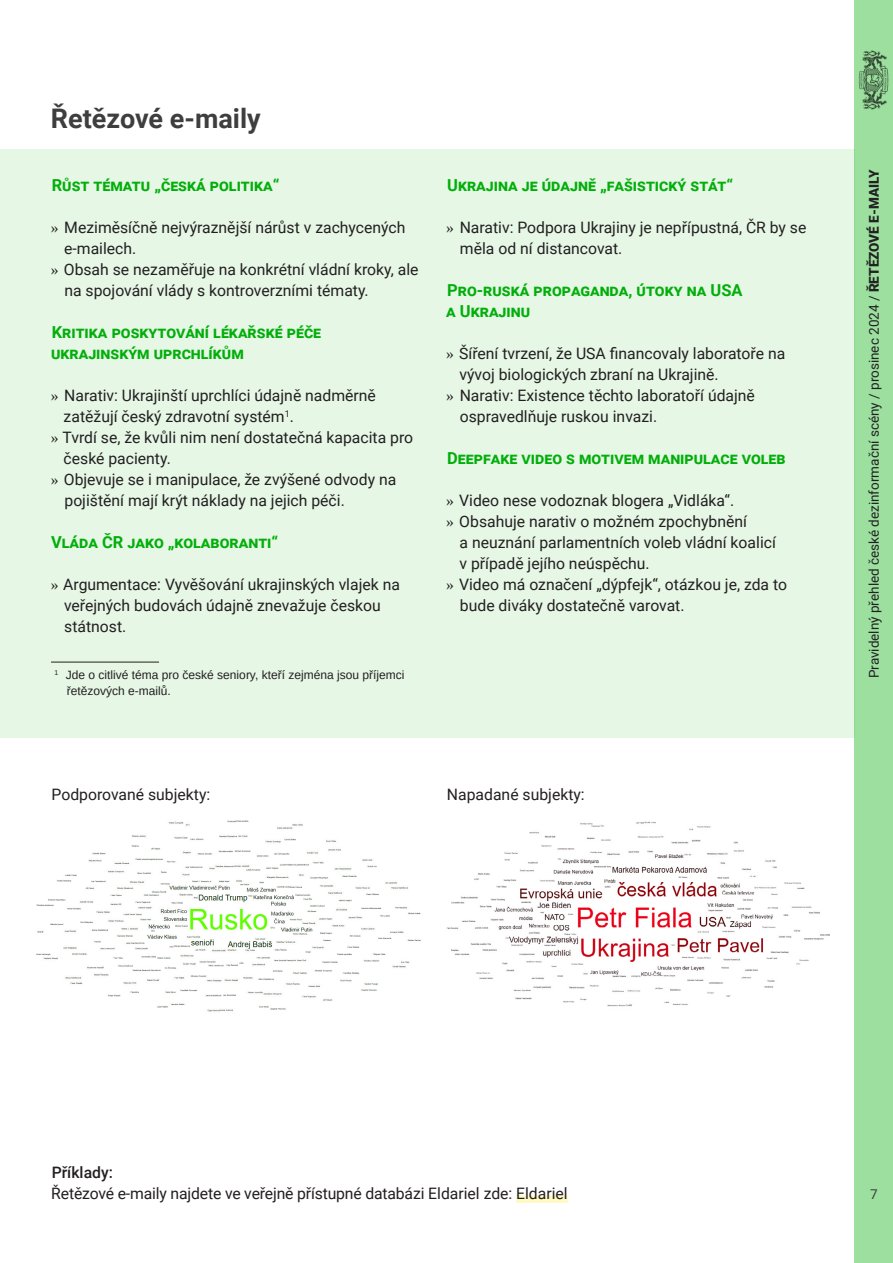
<style>
.page{position:relative;width:893px;height:1263px;background:#fff}
.page>*{position:absolute;margin:0;border:0;box-sizing:border-box;transform-origin:0 0}
.t1{font:700 27px "Roboto";color:#3e3e3f}
.t2{font:700 16.5px/21px "Roboto";color:#02ae0a}
.t3{font:15.75px/21px "Roboto";color:#231f20}
.t4{font:500 15.75px "Roboto";color:#231f20}
.t5{font:13.5px "Roboto";color:#222}
.t6{font:13.5px "Roboto";color:#3e3e3f}
.t7{font:12px/16.5px "Liberation Sans";color:#231f20}
.s1{font-family:"Liberation Serif"}
.s2{font-weight:900}
</style>
<div class="page">
<div style="left:855px;top:0;width:38px;height:1263px;background:#9cdf9f"></div>
<img style="left:859px;top:50px;width:30px;height:60px">
<div style="left:0;top:149px;width:855px;height:588px;background:#e6f7e6"></div>
<hr style="left:51px;top:662px;width:108px;height:1px;background:#231f20">
<div style="left:516px;top:1195px;width:52px;height:8px;background:#fffac1"></div>
<img style="left:36px;top:820px;width:385px;height:192px">
<img style="left:446px;top:821px;width:383px;height:186px">
<h1 class="t1" style="left:51px;top:99px;width:211px">Řetězové e-maily</h1>
<p class="t2" style="left:52px;top:174px;width:229px">Růst tématu „česká politika“</p>
<p class="t3" style="left:51px;top:216px;width:356px"><span class="s1">»</span> Meziměsíčně nejvýraznější nárůst v zachycených</p>
<p class="t3" style="left:64px;top:237px;width:74px">e-mailech.</p>
<p class="t3" style="left:51px;top:258px;width:369px"><span class="s1">»</span> Obsah se nezaměřuje na konkrétní vládní kroky, ale</p>
<p class="t3" style="left:64px;top:279px;width:306px">na spojování vlády s kontroverzními tématy.</p>
<p class="t2" style="left:51px;top:321px;width:272px">Kritika poskytování lékařské péče ukrajinským uprchlíkům</p>
<p class="t3" style="left:51px;top:384px;width:327px"><span class="s1">»</span> Narativ: Ukrajinští uprchlíci údajně nadměrně</p>
<p class="t3" style="left:64px;top:405px;width:232px">zatěžují český zdravotní systém<sup>1</sup>.</p>
<p class="t3" style="left:51px;top:426px;width:364px"><span class="s1">»</span> Tvrdí se, že kvůli nim není dostatečná kapacita pro</p>
<p class="t3" style="left:64px;top:447px;width:109px">české pacienty.</p>
<p class="t3" style="left:51px;top:468px;width:347px"><span class="s1">»</span> Objevuje se i manipulace, že zvýšené odvody na</p>
<p class="t3" style="left:64px;top:489px;width:282px">pojištění mají krýt náklady na jejich péči.</p>
<p class="t2" style="left:51px;top:531px;width:229px">Vláda ČR jako „kolaboranti“</p>
<p class="t3" style="left:64px;top:573px;width:337px;text-indent:-13px"><span class="s1">»</span> Argumentace: Vyvěšování ukrajinských vlajek na veřejných budovách údajně znevažuje českou státnost.</p>
<p class="t7" style="left:67px;top:666px;width:339px;text-indent:-12px"><sup>1</sup> Jde o citlivé téma pro české seniory, kteří zejména jsou příjemci řetězových e-mailů.</p>
<p class="t2" style="left:447px;top:174px;width:287px">Ukrajina je údajně „fašistický stát“</p>
<p class="t3" style="left:460px;top:216px;width:348px;text-indent:-14px"><span class="s1">»</span> Narativ: Podpora Ukrajiny je nepřípustná, ČR by se měla od ní distancovat.</p>
<p class="t2" style="left:446px;top:279px;width:298px">Pro-ruská propaganda, útoky na USA a Ukrajinu</p>
<p class="t3" style="left:446px;top:342px;width:341px"><span class="s1">»</span> Šíření tvrzení, že USA financovaly laboratoře na</p>
<p class="t3" style="left:460px;top:363px;width:261px">vývoj biologických zbraní na Ukrajině.</p>
<p class="t3" style="left:446px;top:384px;width:310px"><span class="s1">»</span> Narativ: Existence těchto laboratoří údajně</p>
<p class="t3" style="left:460px;top:405px;width:199px">ospravedlňuje ruskou invazi.</p>
<p class="t2" style="left:447px;top:447px;width:340px">Deepfake video s motivem manipulace voleb</p>
<p class="t3" style="left:446px;top:489px;width:290px"><span class="s1">»</span> Video nese vodoznak blogera „Vidláka“.</p>
<p class="t3" style="left:446px;top:510px;width:302px"><span class="s1">»</span> Obsahuje narativ o možném zpochybnění</p>
<p class="t3" style="left:460px;top:531px;width:318px">a neuznání parlamentních voleb vládní koalicí</p>
<p class="t3" style="left:459px;top:552px;width:192px">v případě jejího neúspěchu.</p>
<p class="t3" style="left:446px;top:573px;width:342px"><span class="s1">»</span> Video má označení „dýpfejk“, otázkou je, zda to</p>
<p class="t3" style="left:460px;top:594px;width:226px">bude diváky dostatečně varovat.</p>
<p class="t3" style="left:52px;top:783px;width:160px">Podporované subjekty:</p>
<p class="t3" style="left:447px;top:783px;width:139px">Napadané subjekty:</p>
<p class="t5" style="left:865px;top:678px;width:510px;rotate:-90deg">Pravidelný přehled české dezinformační scény / prosinec 2024 / <span class="s2">ŘETĚZOVÉ E-MAILY</span></p>
<p class="t4" style="left:52px;top:1161px;width:63px">Příklady:</p>
<p class="t3" style="left:51px;top:1182px;width:518px">Řetězové e-maily najdete ve veřejně přístupné databázi Eldariel zde: Eldariel</p>
<p class="t6" style="left:870px;top:1185px;width:9px">7</p>
</div>
